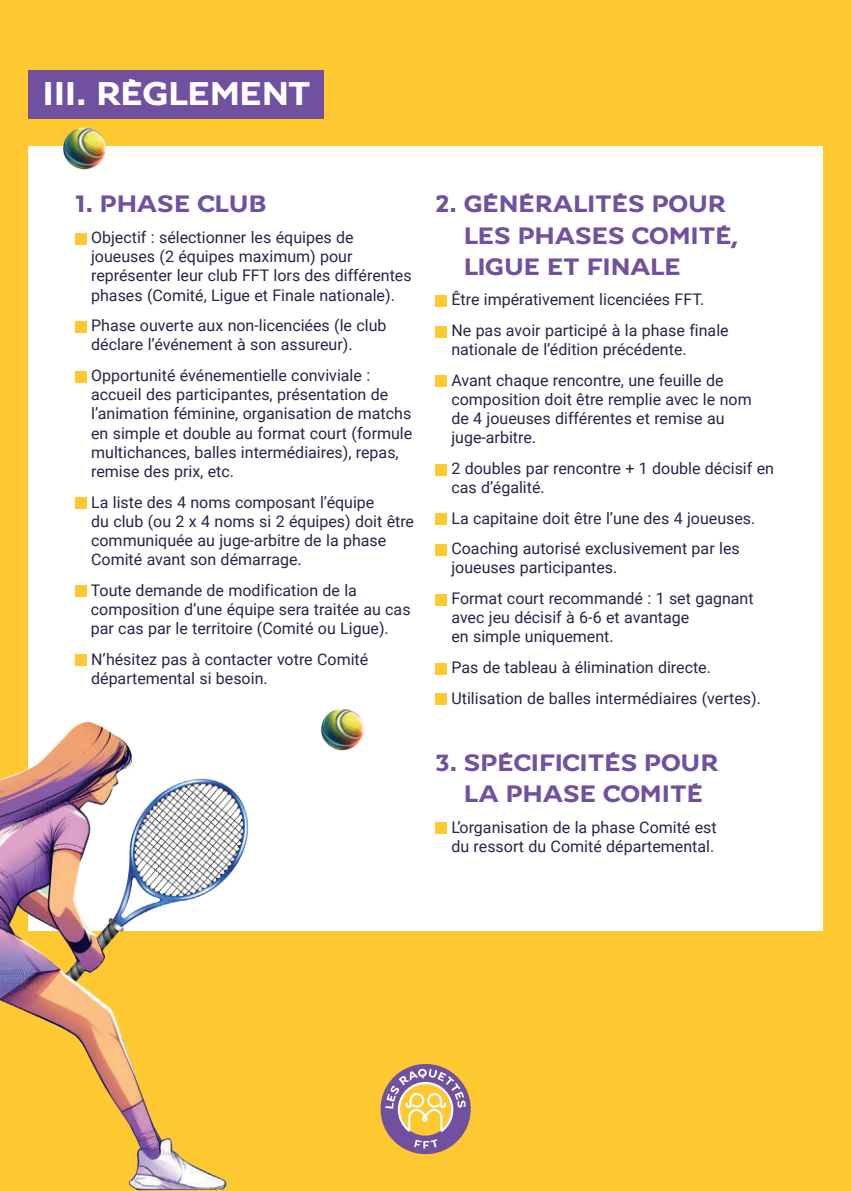
<style>
.page{position:relative;width:851px;height:1191px;background:#fff}
.page>*{position:absolute;margin:0;border:0;box-sizing:border-box;transform-origin:0 0}
.t1{font:36px "FF Tennis V";letter-spacing:-.01em;color:#fff}
.t2{font:26px/31.2px "FF Tennis V";color:#7150a0}
.t3{font:16px/19.2px "Roboto";color:#29234a}
</style>
<div class="page">
<div style="left:0;top:0;width:850px;height:1191px;background:#fec830"></div>
<div style="left:380px;top:1064px;width:90px;height:90px;background:#7150a0;border-radius:50%"></div>
<div style="left:399px;top:1083px;width:52px;height:52px;background:#fec830;border-radius:50%"></div>
<svg style="left:414px;top:1139px;width:23px;height:9px"></svg>
<svg style="left:385px;top:1068px;width:80px;height:63px"></svg>
<div style="left:28px;top:146px;width:794px;height:784px;background:#fff"></div>
<div style="left:28px;top:71px;width:295px;height:48px;background:#7150a0"></div>
<div style="left:75px;top:233px;width:12px;height:11px;background:#fec830"></div>
<div style="left:75px;top:321px;width:12px;height:12px;background:#fec830"></div>
<div style="left:75px;top:371px;width:12px;height:11px;background:#fec830"></div>
<div style="left:435px;top:295px;width:12px;height:12px;background:#fec830"></div>
<div style="left:435px;top:326px;width:12px;height:11px;background:#fec830"></div>
<div style="left:435px;top:375px;width:12px;height:12px;background:#fec830"></div>
<div style="left:435px;top:464px;width:12px;height:11px;background:#fec830"></div>
<div style="left:435px;top:513px;width:12px;height:12px;background:#fec830"></div>
<div style="left:435px;top:544px;width:12px;height:11px;background:#fec830"></div>
<div style="left:435px;top:594px;width:12px;height:11px;background:#fec830"></div>
<div style="left:435px;top:663px;width:12px;height:11px;background:#fec830"></div>
<div style="left:435px;top:693px;width:12px;height:12px;background:#fec830"></div>
<div style="left:435px;top:822px;width:12px;height:12px;background:#fec830"></div>
<img style="left:63px;top:127px;width:43px;height:43px">
<img style="left:0;top:497px;width:266px;height:694px">
<img style="left:321px;top:709px;width:43px;height:42px">
<h1 class="t1" style="left:43px;top:73px;width:270px">III. RÈGLEMENT</h1>
<h2 class="t2" style="left:75px;top:188px;width:193px">1. PHASE CLUB</h2>
<p class="t3" style="left:91px;top:227px;width:322px">Objectif : sélectionner les équipes de joueuses (2 équipes maximum) pour représenter leur club FFT lors des différentes phases (Comité, Ligue et Finale nationale).</p>
<p class="t3" style="left:91px;top:315px;width:297px">Phase ouverte aux non-licenciées (le club déclare l’événement à son assureur).</p>
<p class="t3" style="left:91px;top:365px;width:322px">Opportunité événementielle conviviale : accueil des participantes, présentation de l’animation féminine, organisation de matchs en simple et double au format court (formule multichances, balles intermédiaires), repas, remise des prix, etc.</p>
<p class="t3" style="left:91px;top:491px;width:324px">La liste des 4 noms composant l’équipe<br>du club (ou 2 x 4 noms si 2 équipes) doit être communiquée au juge-arbitre de la phase Comité avant son démarrage.</p>
<p class="t3" style="left:91px;top:580px;width:321px">Toute demande de modification de la composition d’une équipe sera traitée au cas par cas par le territoire (Comité ou Ligue).</p>
<p class="t3" style="left:91px;top:649px;width:278px">N’hésitez pas à contacter votre Comité départemental si besoin.</p>
<h2 class="t2" style="left:463px;top:188px;width:275px;text-indent:-28px">2. GÉNÉRALITÉS POUR<br>LES PHASES COMITÉ,<br>LIGUE ET FINALE</h2>
<p class="t3" style="left:451px;top:284px;width:279px;line-height:30.6px">Être impérativement licenciées FFT.<br>Ne pas avoir participé à la phase finale</p>
<p class="t3" style="left:451px;top:334px;width:273px;line-height:30.6px">nationale de l’édition précédente.<br>Avant chaque rencontre, une feuille de</p>
<p class="t3" style="left:451px;top:389px;width:302px">composition doit être remplie avec le nom de 4 joueuses différentes et remise au juge-arbitre.</p>
<p class="t3" style="left:451px;top:458px;width:324px">2 doubles par rencontre + 1 double décisif en cas d’égalité.</p>
<p class="t3" style="left:451px;top:502px;width:305px;line-height:30.6px">La capitaine doit être l’une des 4 joueuses.<br>Coaching autorisé exclusivement par les</p>
<p class="t3" style="left:451px;top:552px;width:304px;line-height:30.6px">joueuses participantes.<br>Format court recommandé : 1 set gagnant</p>
<p class="t3" style="left:451px;top:607px;width:239px">avec jeu décisif à 6-6 et avantage en simple uniquement.</p>
<p class="t3" style="left:451px;top:651px;width:311px;line-height:30.6px">Pas de tableau à élimination directe.<br>Utilisation de balles intermédiaires (vertes).</p>
<h2 class="t2" style="left:435px;top:746px;width:285px;text-align:center">3. SPÉCIFICITÉS POUR<br>LA PHASE COMITÉ</h2>
<p class="t3" style="left:451px;top:817px;width:267px">L’organisation de la phase Comité est du ressort du Comité départemental.</p>
</div>
